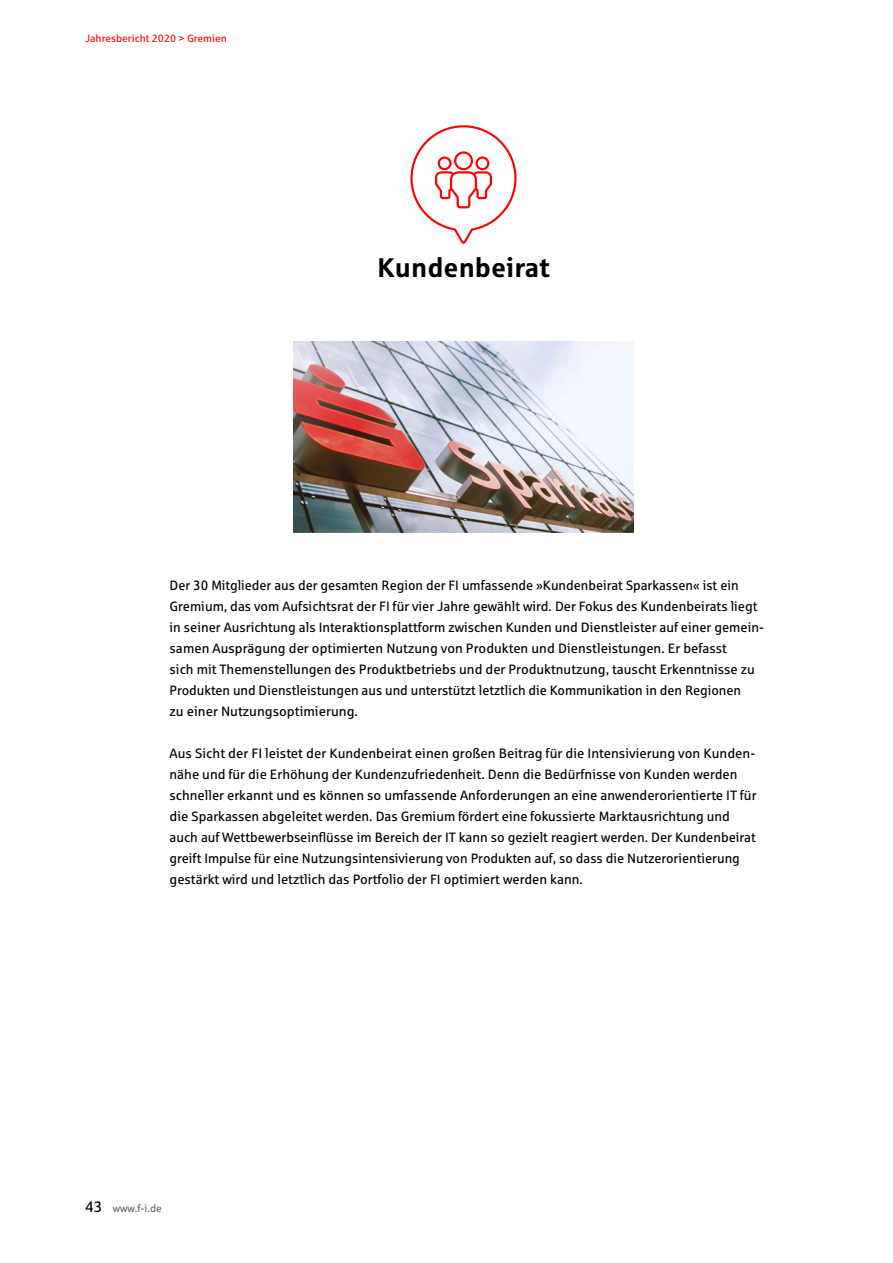
<style>
.page{position:relative;width:893px;height:1263px;background:#fff}
.page>*{position:absolute;margin:0;border:0;box-sizing:border-box;transform-origin:0 0}
.t1{font:700 27px "Sparkasse Rg";color:#000}
.t2{font:13.5px/21px "Sparkasse Rg";color:#000}
.t3{font:10.5px "Sparkasse Rg";color:#f00}
.t4{font:10.5px "Sparkasse Rg";color:#646363}
.s1{font-size:15px;color:#000}
</style>
<div class="page">
<svg style="left:410px;top:125px;width:107px;height:119px"></svg>
<img style="left:293px;top:341px;width:341px;height:192px">
<p class="t3" style="left:85px;top:32px;width:143px">Jahresbericht 2020 &gt; Gremien</p>
<h1 class="t1" style="left:377px;top:251px;width:174px">Kundenbeirat</h1>
<p class="t2" style="left:170px;top:574px;width:596px">Der 30 Mitglieder aus der gesamten Region der FI umfassende »Kundenbeirat Sparkassen« ist ein Gremium, das vom Aufsichtsrat der FI für vier Jahre gewählt wird. Der Fokus des Kundenbeirats liegt in seiner Ausrichtung als Interaktionsplattform zwischen Kunden und Dienstleister auf einer gemein&shy;samen Ausprägung der optimierten Nutzung von Produkten und Dienstleistungen. Er befasst<br>sich mit Themenstellungen des Produktbetriebs und der Produktnutzung, tauscht Erkenntnisse zu Produkten und Dienstleistungen aus und unterstützt letztlich die Kommunikation in den Regionen<br>zu einer Nutzungsoptimierung.</p>
<p class="t2" style="left:170px;top:742px;width:589px">Aus Sicht der FI leistet der Kundenbeirat einen großen Beitrag für die Intensivierung von Kunden&shy;nähe und für die Erhöhung der Kundenzufriedenheit. Denn die Bedürfnisse von Kunden werden schneller erkannt und es können so umfassende Anforderungen an eine anwenderorientierte IT für die Sparkassen abgeleitet werden. Das Gremium fördert eine fokussierte Marktausrichtung und auch auf Wettbewerbseinflüsse im Bereich der IT kann so gezielt reagiert werden. Der Kundenbeirat greift Impulse für eine Nutzungsintensivierung von Produkten auf, so dass die Nutzerorientierung gestärkt wird und letztlich das Portfolio der FI optimiert werden kann.</p>
<p class="t4" style="left:85px;top:1202px;width:78px"><span class="s1">43</span> www.f-i.de</p>
</div>
